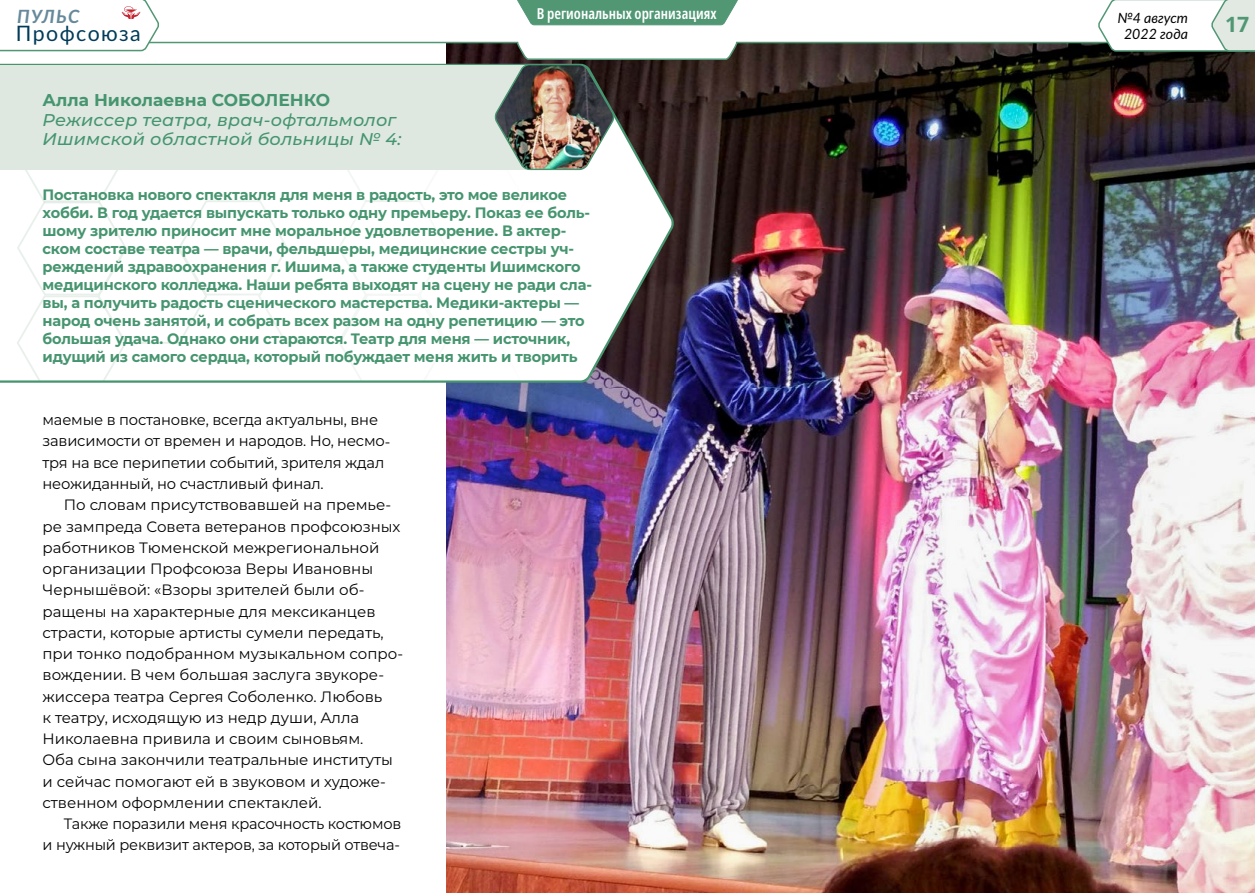
<style>
.page{position:relative;width:1255px;height:893px;background:#fff}
.page>*{position:absolute;margin:0;border:0;box-sizing:border-box;transform-origin:0 0}
.t1{font:21.3px "Lato";letter-spacing:.07em;color:#003b59}
.t2{font:700 21.3px "Noto Sans";color:#519774}
.t3{font:italic 700 18.3px "Lato";letter-spacing:.07em;color:#66899b}
.t4{font:italic 500 16.95px/19.8px "Montserrat";letter-spacing:.01em;color:#46956f}
.t5{font:700 16.95px "Montserrat";color:#46956f}
.t6{font:15px/21.3px "Montserrat";color:#000}
.t7{font:700 15px/18px "Montserrat";letter-spacing:-.01em;color:#46956f}
.t8{font:600 extra-condensed 15px "Noto Sans";color:#fff}
.t9{font:italic 14.1px/15.3px "Lato";color:#000;text-align:center}
</style>
<div class="page">
<img style="left:446px;top:61px;width:808px;height:832px">
<svg style="left:0;top:63px;width:676px;height:321px"></svg>
<div style="left:0;top:65px;width:526px;height:105px;background:#dee8e1"></div>
<svg style="left:16px;top:63px;width:599px;height:319px"></svg>
<svg style="left:161px;top:41px;width:1093px;height:20px"></svg>
<svg style="left:1096px;top:0;width:158px;height:52px"></svg>
<svg style="left:517px;top:0;width:221px;height:26px;background:#60a080"></svg>
<svg style="left:0;top:0;width:161px;height:52px"></svg>
<p class="t3" style="left:17px;top:3px;width:64px">ПУЛЬС</p>
<h1 class="t1" style="left:16px;top:18px;width:126px">Профсоюза</h1>
<p class="t5" style="left:43px;top:87px;width:289px">Алла Николаевна СОБОЛЕНКО</p>
<p class="t4" style="left:43px;top:109px;width:360px">Режиссер театра, врач-офтальмолог<br>Ишимской областной больницы № 4:</p>
<p class="t8" style="left:537px;top:3px;width:181px">В региональных организациях</p>
<p class="t7" style="left:43px;top:185px;width:551px">Постановка нового спектакля для меня в радость, это мое великое хобби. В год удается выпускать только одну премьеру. Показ ее боль&shy;шому зрителю приносит мне моральное удовлетворение. В актер&shy;ском составе театра — врачи, фельдшеры, медицинские сестры уч&shy;реждений здравоохранения г. Ишима, а также студенты Ишимского медицинского колледжа. Наши ребята выходят на сцену не ради сла&shy;вы, а получить радость сценического мастерства. Медики-актеры — народ очень занятой, и собрать всех разом на одну репетицию — это большая удача. Однако они стараются. Театр для меня — источник, идущий из самого сердца, который побуждает меня жить и творить</p>
<p class="t6" style="left:43px;top:409px;width:349px">маемые в постановке, всегда актуальны, вне зависимости от времен и народов. Но, несмо&shy;тря на все перипетии событий, зрителя ждал неожиданный, но счастливый финал.</p>
<p class="t6" style="left:43px;top:494px;width:362px;text-indent:21px">По словам присутствовавшей на премье&shy;ре зампреда Совета ветеранов профсоюзных работников Тюменской межрегиональной организации Профсоюза Веры Ивановны Чернышёвой: «Взоры зрителей были об&shy;ращены на характерные для мексиканцев страсти, которые артисты сумели передать, при тонко подобранном музыкальном сопро&shy;вождении. В чем большая заслуга звукоре&shy;жиссера театра Сергея Соболенко. Любовь<br>к театру, исходящую из недр души, Алла Николаевна привила и своим сыновьям.<br>Оба сына закончили театральные институты и сейчас помогают ей в звуковом и художе&shy;ственном оформлении спектаклей.</p>
<p class="t6" style="left:43px;top:813px;width:360px;text-align:right">Также поразили меня красочность костюмов<br>и нужный реквизит актеров, за который отвеча-</p>
<p class="t9" style="left:1117px;top:10px;width:72px">№4 август<br>2022 года</p>
<h1 class="t2" style="left:1225px;top:12px;width:26px">17</h1>
</div>
